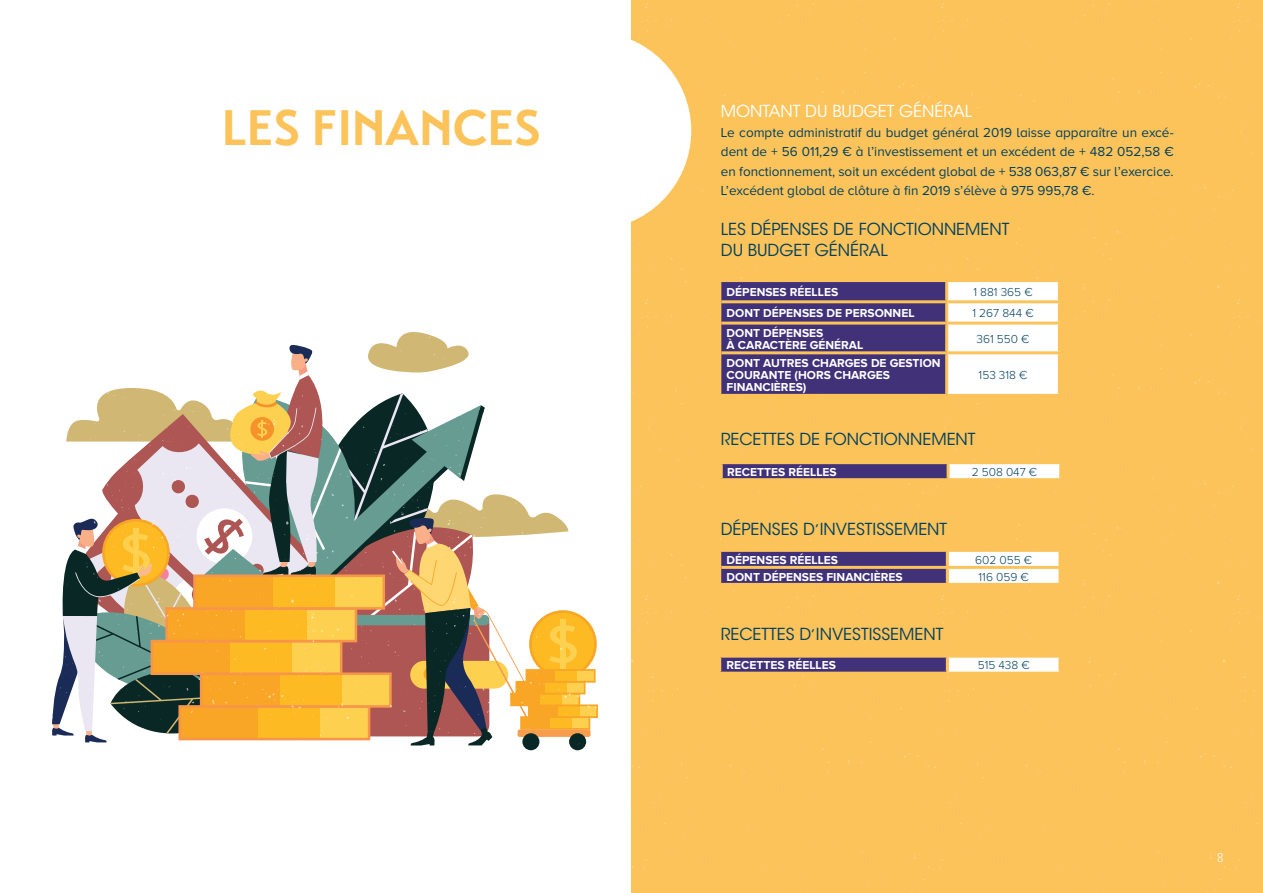
<style>
.page{position:relative;width:1263px;height:893px;background:#fff}
.page>*{position:absolute;margin:0;border:0;box-sizing:border-box;transform-origin:0 0}
.t1{font:700 49.5px "Transat";color:#fbc35a}
.t2{font:16.5px/21px "ITC Avant Garde Std";color:#024060}
.t3{font:16.5px "ITC Avant Garde Std";color:#fff}
.t4{font:13.5px/19.5px "Proxima Nova A";color:#024060;text-align:justify}
.t5{font:300 13.5px "Proxima Nova A Cond";color:#fff}
.t6{font:700 12px/12px "Proxima Nova A";color:#fff}
.t7{font:300 12px "Proxima Nova A";color:#024060}
</style>
<div class="page">
<div style="left:632px;top:0;width:631px;height:649px;background:#fbc35a"></div>
<div style="left:632px;top:656px;width:631px;height:237px;background:#fbc35a"></div>
<div style="left:493px;top:32px;width:198px;height:198px;background:#fff;border-radius:50%"></div>
<svg style="left:720px;top:281px;width:339px;height:113px;background:#8b7c9d"></svg>
<hr style="left:720px;top:323px;width:1px;height:30px;background:#fbc35a">
<hr style="left:720px;top:353px;width:1px;height:41px;background:#fbc35a">
<hr style="left:945px;top:282px;width:3px;height:18px;background:#fbc35a">
<hr style="left:945px;top:303px;width:3px;height:19px;background:#fbc35a">
<hr style="left:945px;top:325px;width:3px;height:26px;background:#fbc35a">
<hr style="left:945px;top:354px;width:3px;height:40px;background:#fbc35a">
<div style="left:721px;top:463px;width:227px;height:17px;background:#403179"></div>
<div style="left:948px;top:463px;width:113px;height:17px;background:#fff"></div>
<hr style="left:720px;top:461px;width:228px;height:3px;background:#fbc35a">
<hr style="left:948px;top:461px;width:114px;height:3px;background:#fbc35a">
<hr style="left:1059px;top:464px;width:3px;height:14px;background:#fbc35a">
<hr style="left:948px;top:478px;width:114px;height:3px;background:#fbc35a">
<hr style="left:720px;top:464px;width:3px;height:14px;background:#fbc35a">
<hr style="left:720px;top:478px;width:228px;height:3px;background:#fbc35a">
<hr style="left:946px;top:464px;width:3px;height:14px;background:#fbc35a">
<svg style="left:720px;top:550px;width:340px;height:34px;background:#938198"></svg>
<hr style="left:720px;top:583px;width:227px;height:3px;background:#fbc35a">
<hr style="left:946px;top:552px;width:3px;height:14px;background:#fbc35a">
<hr style="left:946px;top:569px;width:3px;height:14px;background:#fbc35a">
<div style="left:720px;top:656px;width:227px;height:17px;background:#403179"></div>
<div style="left:947px;top:656px;width:113px;height:17px;background:#fff"></div>
<hr style="left:720px;top:655px;width:227px;height:3px;background:#fbc35a">
<hr style="left:947px;top:655px;width:114px;height:3px;background:#fbc35a">
<hr style="left:1058px;top:658px;width:3px;height:14px;background:#fbc35a">
<hr style="left:947px;top:672px;width:114px;height:3px;background:#fbc35a">
<svg style="left:720px;top:658px;width:1px;height:14px"></svg>
<hr style="left:720px;top:672px;width:227px;height:3px;background:#fbc35a">
<hr style="left:946px;top:658px;width:3px;height:14px;background:#fbc35a">
<svg style="left:63px;top:332px;width:506px;height:257px"></svg>
<svg style="left:52px;top:597px;width:546px;height:154px"></svg>
<h1 class="t1" style="left:222px;top:98px;width:320px">LES FINANCES</h1>
<p class="t3" style="left:721px;top:101px;width:253px">MONTANT DU BUDGET GÉNÉRAL</p>
<p class="t4" style="left:721px;top:122px;width:454px">Le compte administratif du budget général 2019 laisse apparaître un excé&shy;dent de + 56 011,29 € à l’investissement et un excédent de + 482 052,58 € en fonctionnement, soit un excédent global de + 538 063,87 € sur l’exercice.<br>L’excédent global de clôture à fin 2019 s’élève à 975 995,78 €.</p>
<p class="t2" style="left:721px;top:219px;width:290px">LES DÉPENSES DE FONCTIONNEMENT<br>DU BUDGET GÉNÉRAL</p>
<p class="t6" style="left:727px;top:286px;width:113px">DÉPENSES RÉELLES</p>
<p class="t7" style="left:973px;top:285px;width:61px">1 881 365 €</p>
<p class="t6" style="left:727px;top:307px;width:189px">DONT DÉPENSES DE PERSONNEL</p>
<p class="t7" style="left:972px;top:307px;width:63px">1 267 844 €</p>
<p class="t6" style="left:727px;top:326px;width:138px">DONT DÉPENSES<br>À CARACTÈRE GÉNÉRAL</p>
<p class="t7" style="left:976px;top:332px;width:54px">361 550 €</p>
<p class="t6" style="left:727px;top:357px;width:216px">DONT AUTRES CHARGES DE GESTION<br>COURANTE (HORS CHARGES<br>FINANCIÈRES)</p>
<p class="t7" style="left:979px;top:368px;width:50px">153 318 €</p>
<p class="t2" style="left:721px;top:428px;width:256px">RECETTES DE FONCTIONNEMENT</p>
<p class="t6" style="left:727px;top:466px;width:111px">RECETTES RÉELLES</p>
<p class="t7" style="left:972px;top:465px;width:67px">2 508 047 €</p>
<p class="t2" style="left:721px;top:518px;width:228px">DÉPENSES D INVESTISSEMENT</p>
<p class="t2" style="left:815px;top:509px;width:6px">,</p>
<p class="t6" style="left:726px;top:553px;width:113px">DÉPENSES RÉELLES</p>
<p class="t7" style="left:975px;top:553px;width:59px">602 055 €</p>
<p class="t6" style="left:726px;top:570px;width:178px">DONT DÉPENSES FINANCIÈRES</p>
<p class="t7" style="left:978px;top:570px;width:52px">116 059 €</p>
<p class="t2" style="left:721px;top:624px;width:224px">RECETTES D INVESTISSEMENT</p>
<p class="t2" style="left:811px;top:615px;width:6px">,</p>
<p class="t6" style="left:726px;top:659px;width:111px">RECETTES RÉELLES</p>
<p class="t7" style="left:978px;top:659px;width:54px">515 438 €</p>
<p class="t5" style="left:1217px;top:850px;width:8px">8</p>
</div>
